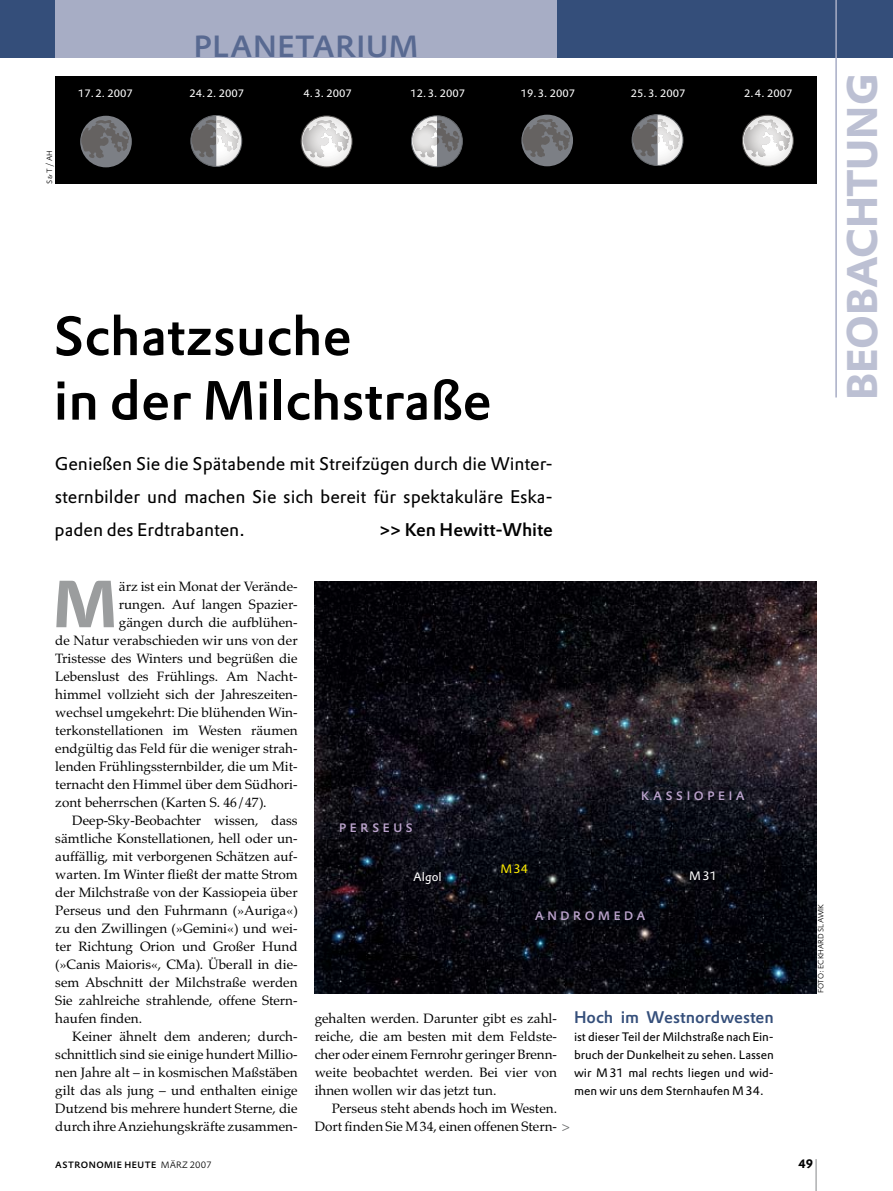
<style>
.page{position:relative;width:893px;height:1191px;background:#fff}
.page>*{position:absolute;margin:0;border:0;box-sizing:border-box;transform-origin:0 0}
.t1{font:65.1px "DTL Prokyon T Bold";color:#9b9d9e}
.t2{font:54px/64.5px "DTL Prokyon T Medium";color:#000}
.t3{font:42px "DTL Prokyon T Bold";color:#bcc0d3}
.t4{font:30px "DTL Prokyon ST Medium";letter-spacing:.02em;color:#586991}
.t5{font:18px/33px "DTL Prokyon T";color:#000;text-align:justify}
.t6{font:18px "DTL Prokyon ST Medium";color:#000}
.t7{font:16.5px "DTL Prokyon T Medium";color:#344e7a}
.t8{font:13.5px/18px "Palatino";color:#000;text-align:justify}
.t9{font:12px/18px "DTL Prokyon T";color:#000;text-align:justify}
.t10{font:12px "DTL Prokyon T Medium";letter-spacing:.3em;color:#bba3cc}
.t11{font:12px "DTL Prokyon T";color:#fff}
.t12{font:12px "DTL Prokyon T";color:#ffed00}
.t13{font:12px "DTL Prokyon T Bold";color:#000}
.t14{font:10.5px "DTL Prokyon T";color:#fff}
.t15{font:9px "DTL Prokyon ST Medium";letter-spacing:.05em;color:#000}
.t16{font:300 7.5px "DTL Prokyon T Caps";color:#000}
.s1{font-family:"Frutiger";font-weight:300;color:#6e7071}
.s2{font-family:"DTL Prokyon T Light"}
</style>
<div class="page">
<div style="left:55px;top:77px;width:761px;height:107px;background:#000"></div>
<div style="left:0;top:0;width:893px;height:57px;background:#344e7a"></div>
<div style="left:80px;top:116px;width:52px;height:51px;background:#7c7f85;border-radius:50%"></div>
<svg style="left:81px;top:120px;width:48px;height:39px"></svg>
<svg style="left:301px;top:116px;width:51px;height:51px"></svg>
<svg style="left:302px;top:120px;width:47px;height:19px"></svg>
<div style="left:301px;top:116px;width:51px;height:51px;border:1px solid #5c5957;border-radius:50%"></div>
<div style="left:521px;top:115px;width:52px;height:51px;background:#7c7f85;border-radius:50%"></div>
<svg style="left:522px;top:119px;width:48px;height:39px"></svg>
<svg style="left:192px;top:116px;width:50px;height:50px"></svg>
<div style="left:190px;top:115px;width:52px;height:52px;border:1px solid #66696d;border-radius:50%"></div>
<svg style="left:633px;top:115px;width:50px;height:51px"></svg>
<div style="left:632px;top:114px;width:51px;height:52px;border:1px solid #66696d;border-radius:50%"></div>
<svg style="left:742px;top:115px;width:51px;height:51px"></svg>
<svg style="left:743px;top:119px;width:48px;height:19px"></svg>
<div style="left:742px;top:115px;width:52px;height:51px;border:1px solid #5c5957;border-radius:50%"></div>
<div style="left:55px;top:0;width:502px;height:57px;background:#a7adc5"></div>
<hr style="left:816px;top:1159px;width:1px;height:32px;background:#868889">
<hr style="left:835px;top:0;width:2px;height:397px;background:#a7adc5">
<svg style="left:411px;top:117px;width:48px;height:50px;background:#8c8c8e"></svg>
<div style="left:411px;top:115px;width:52px;height:52px;border:1px solid #66696d;border-radius:50%"></div>
<img style="left:315px;top:581px;width:501px;height:412px">
<p class="t16" style="left:45px;top:184px;width:35px;rotate:-90deg">S &amp; T/AH</p>
<h3 class="t4" style="left:194px;top:26px;width:226px">PLANETARIUM</h3>
<p class="t14" style="left:78px;top:86px;width:56px">17.2. 2007</p>
<p class="t14" style="left:190px;top:86px;width:56px">24.2. 2007</p>
<p class="t14" style="left:304px;top:86px;width:50px">4.3. 2007</p>
<p class="t14" style="left:410px;top:86px;width:56px">12.3. 2007</p>
<p class="t14" style="left:521px;top:86px;width:56px">19.3. 2007</p>
<p class="t14" style="left:631px;top:86px;width:56px">25.3. 2007</p>
<p class="t14" style="left:744px;top:86px;width:50px">2.4. 2007</p>
<h2 class="t2" style="left:54px;top:303px;width:440px">Schatzsuche<br>in der Milchstraße</h2>
<h3 class="t5" style="left:55px;top:446px;width:500px">Genießen Sie die Spätabende mit Streifzügen durch die Winter&shy;sternbilder und machen Sie sich bereit für spektakuläre Eska&shy;paden des Erdtrabanten.</h3>
<h3 class="t6" style="left:379px;top:517px;width:175px">&gt;&gt; Ken Hewitt-White</h3>
<h1 class="t1" style="left:53px;top:561px;width:65px">M</h1>
<p class="t8" style="left:119px;top:578px;width:180px">ärz ist ein Monat der Verände-</p>
<p class="t8" style="left:119px;top:596px;width:180px">rungen. Auf langen Spazier-</p>
<p class="t8" style="left:119px;top:614px;width:180px">gängen durch die aufblühen-</p>
<p class="t8" style="left:55px;top:632px;width:244px">de Natur verabschieden wir uns von der</p>
<p class="t8" style="left:55px;top:650px;width:244px">Tristesse des Winters und begrüßen die</p>
<p class="t8" style="left:55px;top:668px;width:243px">Lebenslust des Frühlings. Am Nacht-</p>
<p class="t8" style="left:55px;top:686px;width:244px">himmel vollzieht sich der Jahreszeiten-</p>
<p class="t8" style="left:55px;top:704px;width:244px">wechsel umgekehrt: Die blühenden Win-</p>
<p class="t8" style="left:55px;top:722px;width:244px">terkonstellationen im Westen räumen</p>
<p class="t8" style="left:55px;top:740px;width:244px">endgültig das Feld für die weniger strah-</p>
<p class="t8" style="left:55px;top:758px;width:244px">lenden Frühlingssternbilder, die um Mit-</p>
<p class="t8" style="left:55px;top:776px;width:244px">ternacht den Himmel über dem Südhori-</p>
<p class="t8" style="left:55px;top:794px;width:213px">zont beherrschen (Karten S. 46/47).</p>
<p class="t8" style="left:72px;top:812px;width:227px">Deep-Sky-Beobachter wissen, dass</p>
<p class="t8" style="left:55px;top:830px;width:244px">sämtliche Konstellationen, hell oder un-</p>
<p class="t8" style="left:55px;top:848px;width:244px">auffällig, mit verborgenen Schätzen auf-</p>
<p class="t8" style="left:55px;top:866px;width:244px">warten. Im Winter fließt der matte Strom</p>
<p class="t8" style="left:55px;top:884px;width:244px">der Milchstraße von der Kassiopeia über</p>
<p class="t8" style="left:55px;top:902px;width:244px">Perseus und den Fuhrmann (»Auriga«)</p>
<p class="t8" style="left:55px;top:920px;width:244px">zu den Zwillingen (»Gemini«) und wei-</p>
<p class="t8" style="left:55px;top:938px;width:244px">ter Richtung Orion und Großer Hund</p>
<p class="t8" style="left:55px;top:956px;width:244px">(»Canis Maioris«, CMa). Überall in die-</p>
<p class="t8" style="left:55px;top:974px;width:244px">sem Abschnitt der Milchstraße werden</p>
<p class="t8" style="left:55px;top:992px;width:244px">Sie zahlreiche strahlende, offene Stern-</p>
<p class="t8" style="left:55px;top:1010px;width:88px">haufen finden.</p>
<p class="t8" style="left:72px;top:1028px;width:227px">Keiner ähnelt dem anderen; durch-</p>
<p class="t8" style="left:55px;top:1046px;width:244px">schnittlich sind sie einige hundert Millio-</p>
<p class="t8" style="left:55px;top:1064px;width:244px">nen Jahre alt – in kosmischen Maßstäben</p>
<p class="t8" style="left:55px;top:1082px;width:244px">gilt das als jung – und enthalten einige</p>
<p class="t8" style="left:55px;top:1100px;width:244px">Dutzend bis mehrere hundert Sterne, die</p>
<p class="t8" style="left:55px;top:1118px;width:243px">durch ihre Anziehungskräfte zusammen-</p>
<p class="t10" style="left:339px;top:820px;width:75px">PERSEUS</p>
<p class="t11" style="left:413px;top:869px;width:30px">Algol</p>
<p class="t12" style="left:500px;top:861px;width:29px">M34</p>
<p class="t10" style="left:641px;top:787px;width:105px">KASSIOPEIA</p>
<p class="t11" style="left:689px;top:867px;width:29px">M31</p>
<p class="t10" style="left:535px;top:907px;width:112px">ANDROMEDA</p>
<p class="t16" style="left:816px;top:993px;width:91px;rotate:-90deg">Foto: Eckhard Slawik</p>
<p class="t7" style="left:574px;top:1006px;width:201px">Hoch im Westnordwesten</p>
<p class="t9" style="left:574px;top:1028px;width:201px">ist dieser Teil der Milchstraße nach Ein&shy;bruch der Dunkelheit zu sehen. Lassen wir M31 mal rechts liegen und wid&shy;men wir uns dem Sternhaufen M34.</p>
<p class="t8" style="left:315px;top:1010px;width:244px">gehalten werden. Darunter gibt es zahl&shy;reiche, die am besten mit dem Feldste&shy;cher oder einem Fernrohr geringer Brenn&shy;weite beobachtet werden. Bei vier von ihnen wollen wir das jetzt tun.</p>
<p class="t8" style="left:315px;top:1100px;width:257px;text-align:center">Perseus steht abends hoch im Westen.<br>Dort finden Sie M34, einen offenen Stern- <span class="s1">&gt;</span></p>
<p class="t15" style="left:55px;top:1158px;width:158px">ASTRONOMIE HEUTE <span class="s2">MÄRZ 2007</span></p>
<p class="t13" style="left:798px;top:1155px;width:16px">49</p>
<h3 class="t3" style="left:834px;top:400px;width:328px;rotate:-90deg">BEOBACHTUNG</h3>
</div>
